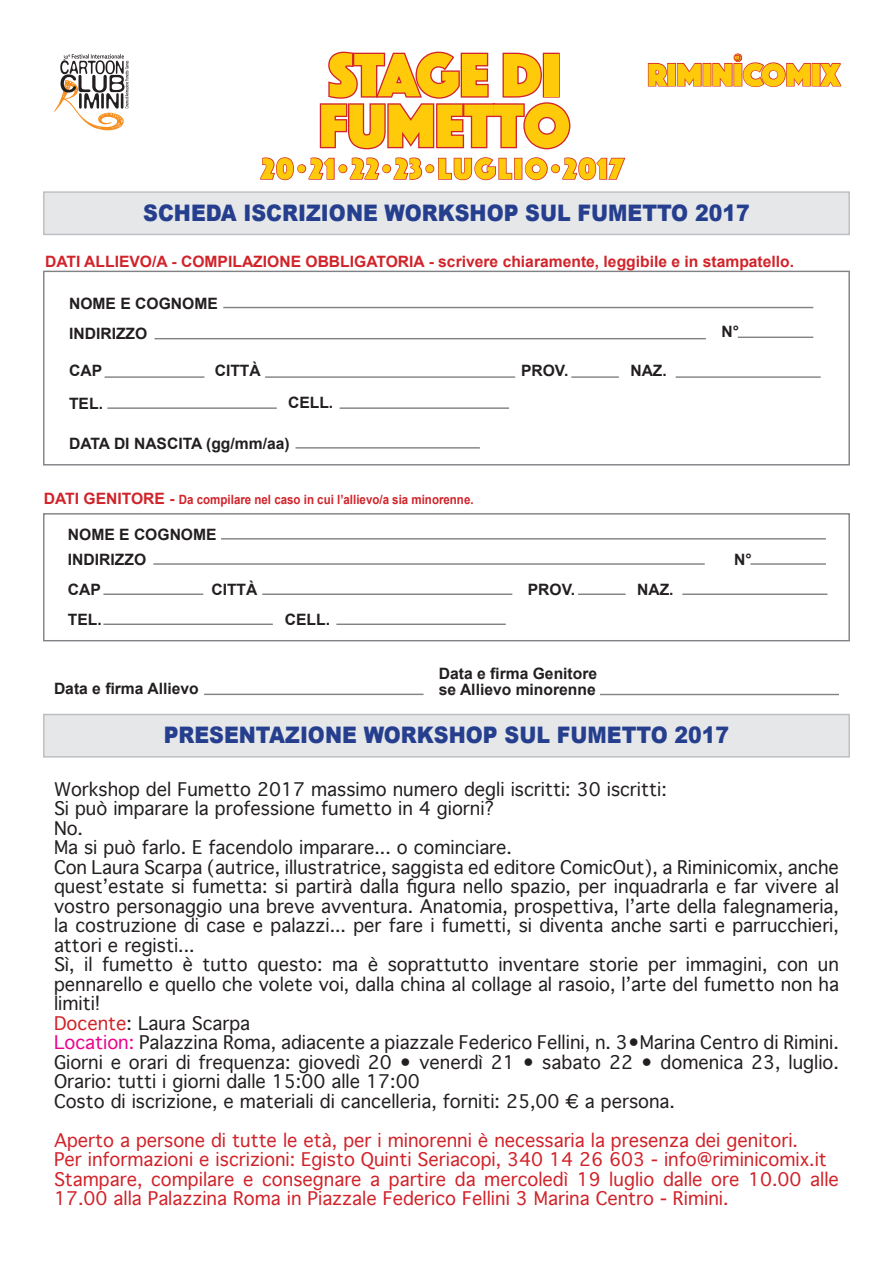
<style>
.page{position:relative;width:893px;height:1263px;background:#fff}
.page>*{position:absolute;margin:0;border:0;box-sizing:border-box;transform-origin:0 0}
.t1{font:63.45px "Phosphate Solid";color:#feca0a}
.t2{font:33.3px "Phosphate Solid";color:#feca0a}
.t3{font:30.75px "Phosphate Solid";letter-spacing:.07em;color:#feca0a}
.t4{font:900 22.8px "Arial";color:#253f8e;scale:.9 1}
.t5{font:18px/19.5px "Geneva";color:#231f20;text-align:justify}
.t6{font:18px/19.5px "Geneva";color:#d1232a}
.t7{font:700 15.6px "Arial";color:#231f20}
.t8{font:700 15.6px "Arial";color:#d1232a}
.t9{font:13.2px "Phosphate Solid";color:#feca0a}
.t10{font:700 12.75px "Arial";color:#d1232a;scale:.9 1}
.s1{font-size:15.6px}
.s2{color:#d1232a}
.s3{color:#ed028c}
</style>
<div class="page">
<svg style="left:259px;top:51px;width:367px;height:130px"></svg>
<div style="left:43px;top:271px;width:807px;height:194px;background:#fff;border:1px solid #808285"></div>
<div style="left:43px;top:191px;width:807px;height:44px;background:#e6e7e9;border:1px solid #bcbdc0"></div>
<hr style="left:155px;top:338px;width:551px;height:1px;background:#808285">
<hr style="left:738px;top:337px;width:75px;height:1px;background:#808285">
<hr style="left:105px;top:376px;width:99px;height:2px;background:#808285">
<hr style="left:571px;top:376px;width:48px;height:2px;background:#808285">
<hr style="left:223px;top:307px;width:590px;height:1px;background:#808285">
<hr style="left:676px;top:376px;width:145px;height:2px;background:#808285">
<hr style="left:296px;top:447px;width:184px;height:2px;background:#808285">
<hr style="left:340px;top:407px;width:169px;height:2px;background:#808285">
<div style="left:43px;top:513px;width:807px;height:128px;background:#fff;border:1px solid #808285"></div>
<hr style="left:221px;top:538px;width:605px;height:1px;background:#808285">
<hr style="left:153px;top:563px;width:552px;height:2px;background:#808285">
<hr style="left:750px;top:563px;width:76px;height:2px;background:#808285">
<hr style="left:103px;top:593px;width:100px;height:2px;background:#808285">
<hr style="left:578px;top:593px;width:48px;height:2px;background:#808285">
<hr style="left:262px;top:593px;width:250px;height:2px;background:#808285">
<hr style="left:682px;top:593px;width:145px;height:2px;background:#808285">
<hr style="left:103px;top:623px;width:170px;height:2px;background:#808285">
<hr style="left:336px;top:623px;width:170px;height:2px;background:#808285">
<hr style="left:265px;top:376px;width:250px;height:2px;background:#808285">
<hr style="left:107px;top:407px;width:170px;height:2px;background:#808285">
<hr style="left:204px;top:694px;width:219px;height:1px;background:#808285">
<hr style="left:600px;top:694px;width:239px;height:1px;background:#808285">
<div style="left:43px;top:714px;width:807px;height:43px;background:#e6e7e9;border:1px solid #bcbdc0"></div>
<svg style="left:54px;top:54px;width:74px;height:76px"></svg>
<svg style="left:647px;top:62px;width:23px;height:25px"></svg>
<div style="left:667px;top:63px;width:9px;height:23px;border:1px solid #d1232a"></div>
<svg style="left:676px;top:62px;width:26px;height:25px"></svg>
<div style="left:702px;top:63px;width:9px;height:23px;border:1px solid #d1232a"></div>
<div style="left:812px;top:63px;width:9px;height:23px;border:1px solid #d1232a"></div>
<svg style="left:818px;top:62px;width:24px;height:25px"></svg>
<svg style="left:712px;top:53px;width:99px;height:35px"></svg>
<p class="t1" style="left:329px;top:30px;width:234px">STAGE DI</p>
<p class="t1" style="left:319px;top:81px;width:253px">FUMETTO</p>
<p class="t3" style="left:261px;top:147px;width:364px">20•21•22•23•LUGLIO•2017</p>
<p class="t4" style="left:143px;top:197px;width:675px">SCHEDA ISCRIZIONE WORKSHOP SUL FUMETTO 2017</p>
<p class="t8" style="left:45px;top:252px;width:750px">DATI ALLIEVO/A - COMPILAZIONE OBBLIGATORIA - scrivere chiaramente, leggibile e in stampatello.</p>
<p class="t7" style="left:69px;top:293px;width:150px">NOME E COGNOME</p>
<p class="t7" style="left:69px;top:324px;width:80px">INDIRIZZO</p>
<p class="t7" style="left:722px;top:322px;width:19px">N°</p>
<p class="t7" style="left:69px;top:360px;width:35px">CAP</p>
<p class="t7" style="left:215px;top:360px;width:48px">CITTÀ</p>
<p class="t7" style="left:521px;top:360px;width:49px">PROV.</p>
<p class="t7" style="left:630px;top:360px;width:38px">NAZ.</p>
<p class="t7" style="left:69px;top:394px;width:35px">TEL.</p>
<p class="t7" style="left:288px;top:392px;width:47px">CELL.</p>
<p class="t9" style="left:734px;top:49px;width:9px">®</p>
<p class="t2" style="left:647px;top:51px;width:194px">RIMINICOMIX</p>
<p class="t7" style="left:69px;top:433px;width:222px">DATA DI NASCITA (gg/mm/aa)</p>
<p class="t10" style="left:44px;top:491px;width:479px"><span class="s1">DATI GENITORE -</span> Da compilare nel caso in cui l’allievo/a sia minorenne.</p>
<p class="t7" style="left:68px;top:524px;width:150px">NOME E COGNOME</p>
<p class="t7" style="left:68px;top:549px;width:80px">INDIRIZZO</p>
<p class="t7" style="left:734px;top:549px;width:19px">N°</p>
<p class="t7" style="left:68px;top:579px;width:35px">CAP</p>
<p class="t7" style="left:211px;top:579px;width:48px">CITTÀ</p>
<p class="t7" style="left:528px;top:579px;width:49px">PROV.</p>
<p class="t7" style="left:637px;top:579px;width:38px">NAZ.</p>
<p class="t7" style="left:68px;top:609px;width:35px">TEL.</p>
<p class="t7" style="left:285px;top:609px;width:47px">CELL.</p>
<p class="t7" style="left:439px;top:663px;width:160px">Data e firma Genitore</p>
<p class="t7" style="left:439px;top:679px;width:158px">se Allievo minorenne</p>
<p class="t4" style="left:164px;top:719px;width:630px">PRESENTAZIONE WORKSHOP SUL FUMETTO 2017</p>
<p class="t7" style="left:54px;top:679px;width:146px">Data e firma Allievo</p>
<p class="t5" style="left:54px;top:780px;width:614px">Workshop del Fumetto 2017 massimo numero degli iscritti: 30 iscritti:</p>
<p class="t5" style="left:54px;top:799px;width:442px">Si può imparare la professione fumetto in 4 giorni?</p>
<p class="t5" style="left:54px;top:819px;width:31px">No.</p>
<p class="t5" style="left:54px;top:838px;width:460px">Ma si può farlo. E facendolo imparare... o cominciare.</p>
<p class="t5" style="left:54px;top:858px;width:786px">Con Laura Scarpa (autrice, illustratrice, saggista ed editore ComicOut), a Riminicomix, anche quest’estate si fumetta: si partirà dalla figura nello spazio, per inquadrarla e far vivere al vostro personaggio una breve avventura. Anatomia, prospettiva, l’arte della falegnameria, la costruzione di case e palazzi... per fare i fumetti, si diventa anche sarti e parrucchieri, attori e registi...</p>
<p class="t5" style="left:54px;top:955px;width:786px">Sì, il fumetto è tutto questo: ma è soprattutto inventare storie per immagini, con un pennarello e quello che volete voi, dalla china al collage al rasoio, l’arte del fumetto non ha limiti!</p>
<p class="t5" style="left:54px;top:1014px;width:198px"><span class="s2">Docente</span>: Laura Scarpa</p>
<p class="t5" style="left:54px;top:1033px;width:786px"><span class="s3">Location:</span> Palazzina Roma, adiacente a piazzale Federico Fellini, n. 3•Marina Centro di Rimini.</p>
<p class="t5" style="left:54px;top:1053px;width:786px">Giorni e orari di frequenza: giovedì 20 • venerdì 21 • sabato 22 • domenica 23, luglio.<br>Orario: tutti i giorni dalle 15:00 alle 17:00</p>
<p class="t5" style="left:54px;top:1092px;width:622px">Costo di iscrizione, e materiali di cancelleria, forniti: 25,00 € a persona.</p>
<p class="t6" style="left:54px;top:1131px;width:746px">Aperto a persone di tutte le età, per i minorenni è necessaria la presenza dei genitori.</p>
<p class="t6" style="left:54px;top:1150px;width:774px">Per informazioni e iscrizioni: Egisto Quinti Seriacopi, 340 14 26 603 - info@riminicomix.it</p>
<p class="t6" style="left:54px;top:1170px;width:786px">Stampare, compilare e consegnare a partire da mercoledì 19 luglio dalle ore 10.00 alle<br>17.00 alla Palazzina Roma in Piazzale Federico Fellini 3 Marina Centro - Rimini.</p>
</div>
